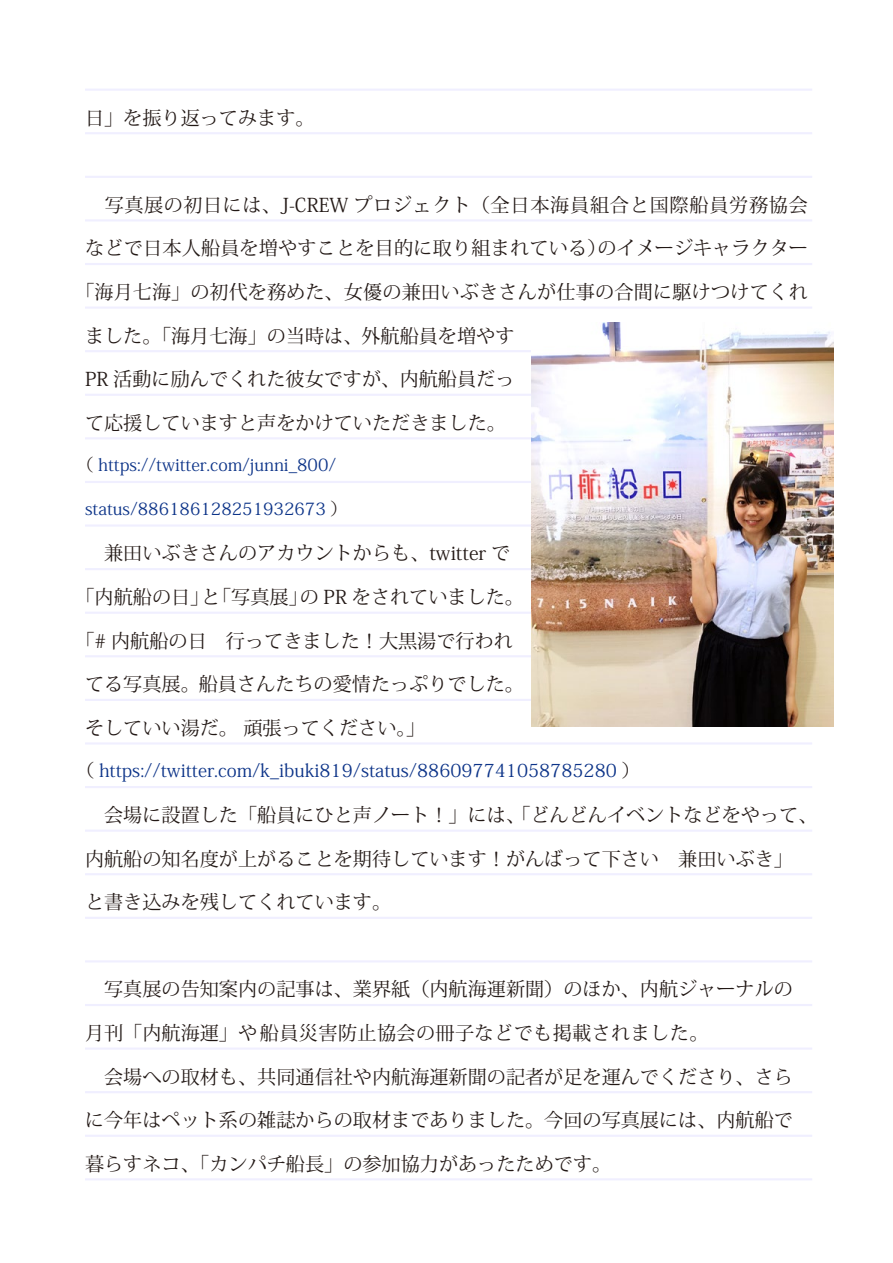
<style>
.page{position:relative;width:893px;height:1263px;background:#fff}
.page>*{position:absolute;margin:0;border:0;box-sizing:border-box;transform-origin:0 0}
.t1{font:19.2px "Koz Min Pro";color:#221815}
.t2{font:19.2px "Koz Min Pro";letter-spacing:.035em;color:#221815}
.t3{font:19.2px "Koz Min Pro";letter-spacing:.02em;color:#221815}
.t4{font:18px "Koz Min Pro";color:#0c3388}
.t5{font:16.95px "Koz Min Pro";color:#0c3388}
.s1{color:#221815}
</style>
<div class="page">
<hr style="left:85px;top:89px;width:727px;height:2px;background:#f0efff">
<hr style="left:85px;top:132px;width:727px;height:2px;background:#f0efff">
<hr style="left:85px;top:176px;width:727px;height:2px;background:#f0efff">
<hr style="left:85px;top:219px;width:727px;height:2px;background:#f0efff">
<hr style="left:85px;top:263px;width:727px;height:2px;background:#f0efff">
<hr style="left:85px;top:306px;width:727px;height:3px;background:#f0efff">
<hr style="left:85px;top:350px;width:727px;height:2px;background:#f0efff">
<hr style="left:85px;top:394px;width:727px;height:2px;background:#f0efff">
<hr style="left:85px;top:437px;width:727px;height:2px;background:#f0efff">
<hr style="left:85px;top:481px;width:727px;height:2px;background:#f0efff">
<hr style="left:85px;top:524px;width:727px;height:3px;background:#f0efff">
<hr style="left:85px;top:568px;width:727px;height:2px;background:#f0efff">
<hr style="left:85px;top:612px;width:727px;height:2px;background:#f0efff">
<hr style="left:85px;top:655px;width:727px;height:2px;background:#f0efff">
<hr style="left:85px;top:699px;width:727px;height:2px;background:#f0efff">
<hr style="left:85px;top:742px;width:727px;height:2px;background:#f0efff">
<hr style="left:85px;top:786px;width:727px;height:2px;background:#f0efff">
<hr style="left:85px;top:829px;width:727px;height:3px;background:#f0efff">
<hr style="left:85px;top:873px;width:727px;height:2px;background:#f0efff">
<hr style="left:85px;top:917px;width:727px;height:2px;background:#f0efff">
<hr style="left:85px;top:960px;width:727px;height:2px;background:#f0efff">
<hr style="left:85px;top:1004px;width:727px;height:2px;background:#f0efff">
<hr style="left:85px;top:1047px;width:727px;height:3px;background:#f0efff">
<hr style="left:85px;top:1091px;width:727px;height:2px;background:#f0efff">
<hr style="left:85px;top:1135px;width:727px;height:2px;background:#f0efff">
<hr style="left:85px;top:1178px;width:727px;height:2px;background:#f0efff">
<img style="left:531px;top:323px;width:303px;height:403px">
<p class="t1" style="left:85px;top:104px;width:231px">日」を振り返ってみます。</p>
<p class="t2" style="left:85px;top:191px;width:724px">　写真展の初日には、 -J CREW プロジェクト（全日本海員組合と国際船員労務協会</p>
<p class="t1" style="left:597px;top:235px;width:212px">のイメージキャラクター</p>
<p class="t1" style="left:85px;top:235px;width:523px">などで日本人船員を増やすことを目的に取り組まれている）</p>
<p class="t1" style="left:75px;top:278px;width:734px">「海月七海」の初代を務めた、女優の兼田いぶきさんが仕事の合間に駆けつけてくれ</p>
<p class="t1" style="left:85px;top:322px;width:431px">ました。「海月七海」の当時は、外航船員を増やす</p>
<p class="t1" style="left:85px;top:365px;width:431px">PR 活動に励んでくれた彼女ですが、内航船員だっ</p>
<p class="t1" style="left:85px;top:409px;width:422px">て応援していますと声をかけていただきました。</p>
<p class="t5" style="left:77px;top:453px;width:261px"><span class="s1">（</span> https://twitter.com/junni_800/</p>
<p class="t5" style="left:85px;top:497px;width:264px">status/886186128251932673 <span class="s1">(</span></p>
<p class="t1" style="left:85px;top:540px;width:427px">　兼田いぶきさんのアカウントからも、twitter で</p>
<p class="t1" style="left:75px;top:583px;width:450px">「内航船の日 「と」 写真展の」 PR をされていました。</p>
<p class="t1" style="left:75px;top:627px;width:439px">「# 内航船の日　行ってきました！大黒湯で行われ</p>
<p class="t1" style="left:85px;top:671px;width:441px">てる写真展。船員さんたちの愛情たっぷりでした。</p>
<p class="t1" style="left:85px;top:714px;width:342px">そしていい湯だ。頑張ってください「。</p>
<p class="t4" style="left:76px;top:758px;width:565px"><span class="s1">（</span> https://twitter.com _k/ ibuki819/status/886097741058785280 <span class="s1">(</span></p>
<p class="t1" style="left:85px;top:801px;width:734px">　会場に設置した「船員にひと声ノート！」には、「どんどんイベントなどをやって、</p>
<p class="t1" style="left:85px;top:845px;width:709px">内航船の知名度が上がることを期待しています！がんばって下さい　兼田いぶき「</p>
<p class="t1" style="left:85px;top:888px;width:308px">と書き込みを残してくれています。</p>
<p class="t1" style="left:85px;top:976px;width:709px">　写真展の告知案内の記事は、業界紙（内航海運新聞）のほか、内航ジャーナルの</p>
<p class="t3" style="left:85px;top:1019px;width:625px">月刊「内航海運」や船員災害防止協会の冊子などでも掲載されました。</p>
<p class="t1" style="left:85px;top:1063px;width:709px">　会場への取材も、共同通信社や内航海運新聞の記者が足を運んでくださり、さら</p>
<p class="t1" style="left:85px;top:1106px;width:709px">に今年はペット系の雑誌からの取材までありました。今回の写真展には、内航船で</p>
<p class="t1" style="left:85px;top:1150px;width:528px">暮らすネコ、「カンパチ船長」の参加協力があったためです。</p>
</div>
